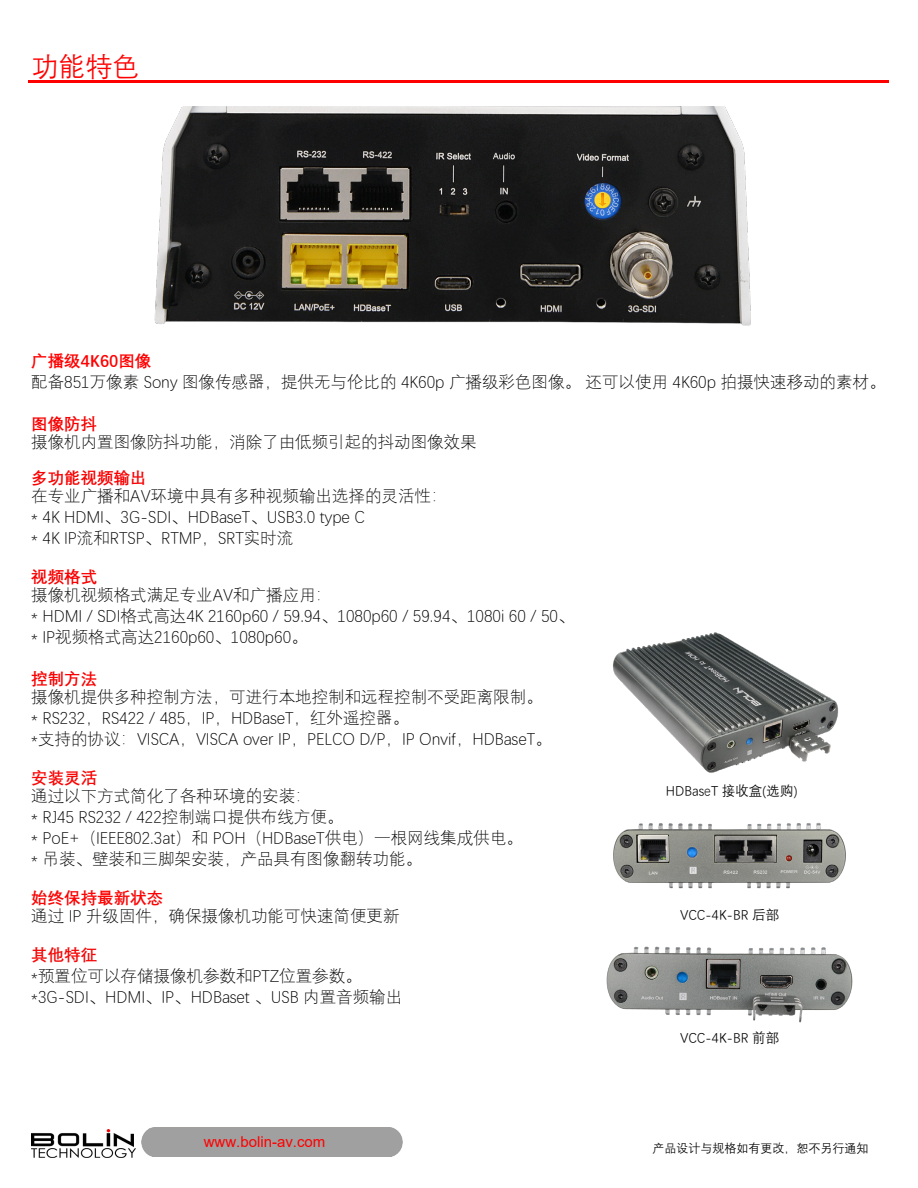
<style>
.page{position:relative;width:918px;height:1188px;background:#fff}
.page>*{position:absolute;margin:0;border:0;box-sizing:border-box;transform-origin:0 0}
.t1{font:27px "Deng Xian";color:#f00}
.t2{font:300 16.5px/21px "Deng Xian";color:#000}
.t3{font:700 16.5px "Deng Xian";color:#f90000}
.t4{font:700 16.5px "Deng Xian";color:#f00}
.t5{font:700 16.5px "Deng Xian";color:#fc0303}
.t6{font:700 16.5px "Deng Xian";color:#f90606}
.t7{font:700 16.5px "Deng Xian";color:#f40808}
.t8{font:15px "Arial";color:#f00}
.t9{font:13.5px "Deng Xian";color:#000}
.t10{font:12px "Deng Xian";color:#000}
</style>
<div class="page">
<img style="left:613px;top:822px;width:233px;height:67px">
<img style="left:606px;top:946px;width:247px;height:77px">
<img style="left:613px;top:632px;width:226px;height:141px">
<hr style="left:29px;top:81px;width:859px;height:2px;background:#f00">
<div style="left:142px;top:1128px;width:261px;height:28px;background:#a0a0a0"></div>
<img style="left:31px;top:1149px;width:104px;height:9px">
<img style="left:31px;top:1129px;width:102px;height:17px">
<img style="left:154px;top:106px;width:597px;height:220px">
<h1 class="t1" style="left:32px;top:49px;width:109px">功能特色</h1>
<p class="t4" style="left:31px;top:350px;width:122px">广播级4K60图像</p>
<p class="t2" style="left:31px;top:371px;width:856px">配备851万像素 Sony 图像传感器，提供无与伦比的 4K60p 广播级彩色图像。 还可以使用 4K60p 拍摄快速移动的素材。</p>
<p class="t3" style="left:31px;top:413px;width:68px">图像防抖</p>
<p class="t2" style="left:31px;top:431px;width:447px">摄像机内置图像防抖功能，消除了由低频引起的抖动图像效果</p>
<p class="t3" style="left:31px;top:467px;width:117px">多功能视频输出</p>
<p class="t2" style="left:31px;top:485px;width:418px">在专业广播和AV环境中具有多种视频输出选择的灵活性：* 4K HDMI、3G-SDI、HDBaseT、USB3.0 type C<br>* 4K IP流和RTSP、RTMP，SRT实时流</p>
<p class="t3" style="left:31px;top:566px;width:68px">视频格式</p>
<p class="t2" style="left:31px;top:584px;width:545px">摄像机视频格式满足专业AV和广播应用：<br>* HDMI / SDI格式高达4K 2160p60 / 59.94、1080p60 / 59.94、1080i 60 / 50、* IP视频格式高达2160p60、1080p60。</p>
<p class="t3" style="left:31px;top:668px;width:68px">控制方法</p>
<p class="t2" style="left:31px;top:686px;width:522px">摄像机提供多种控制方法，可进行本地控制和远程控制不受距离限制。* RS232，RS422 / 485，IP，HDBaseT，红外遥控器。<br>*支持的协议：VISCA，VISCA over IP，PELCO D/P，IP Onvif，HDBaseT。</p>
<p class="t6" style="left:31px;top:767px;width:68px">安装灵活</p>
<p class="t2" style="left:31px;top:785px;width:493px">通过以下方式简化了各种环境的安装：<br>* RJ45 RS232 / 422控制端口提供布线方便。<br>* PoE+（IEEE802.3at）和 POH（HDBaseT供电）一根网线集成供电。* 吊装、壁装和三脚架安装，产品具有图像翻转功能。</p>
<p class="t5" style="left:31px;top:887px;width:133px">始终保持最新状态</p>
<p class="t2" style="left:31px;top:905px;width:370px">通过 IP 升级固件，确保摄像机功能可快速简便更新</p>
<p class="t7" style="left:31px;top:944px;width:68px">其他特征</p>
<p class="t2" style="left:31px;top:965px;width:372px">*预置位可以存储摄像机参数和PTZ位置参数。*3G-SDI、HDMI、IP、HDBaset 、USB 内置音频输出</p>
<p class="t9" style="left:666px;top:782px;width:133px">HDBaseT 接收盒(选购)</p>
<p class="t9" style="left:680px;top:906px;width:101px">VCC-4K-BR 后部</p>
<p class="t8" style="left:204px;top:1132px;width:123px">www.bolin-av.com</p>
<p class="t9" style="left:680px;top:1029px;width:101px">VCC-4K-BR 前部</p>
<p class="t10" style="left:653px;top:1141px;width:217px">产品设计与规格如有更改，恕不另行通知</p>
</div>
